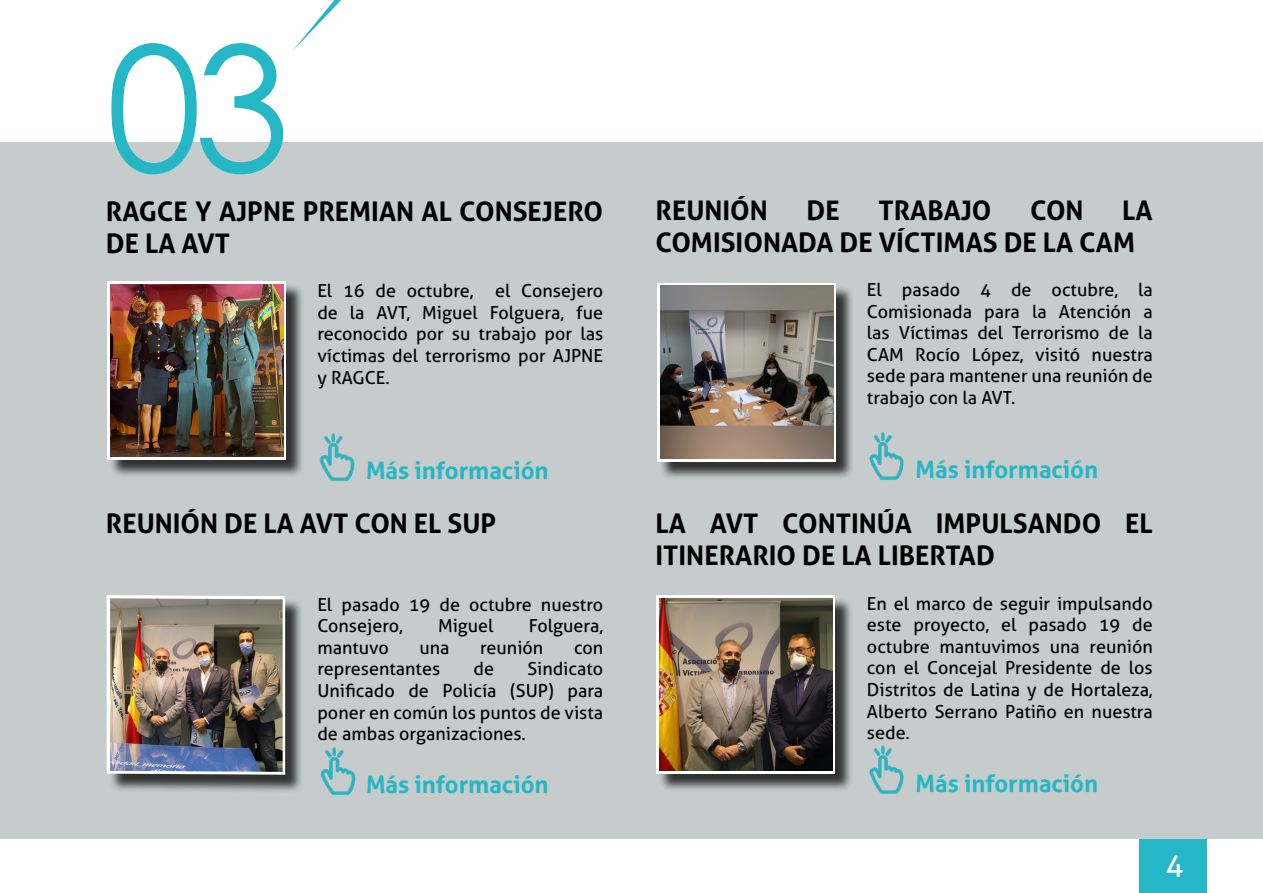
<style>
.page{position:relative;width:1263px;height:893px;background:#fff}
.page>*{position:absolute;margin:0;border:0;box-sizing:border-box;transform-origin:0 0}
.t1{font:174px "Century Gothic";color:#25b7c6}
.t2{font:30px "Aller";color:#fff}
.t3{font:700 27px/32.4px "Aller";color:#000}
.t4{font:700 24px "Aller";color:#25b7c6}
.t5{font:18px/21.6px "Aller";color:#000;text-align:justify}
</style>
<div class="page">
<div style="left:0;top:142px;width:1263px;height:697px;background:#c5cccb"></div>
<div style="left:1139px;top:840px;width:67px;height:53px;background:#25b7c6"></div>
<svg style="left:292px;top:0;width:49px;height:51px"></svg>
<div style="left:109px;top:283px;width:195px;height:195px;background:#000;opacity:.75"></div>
<svg style="left:107px;top:281px;width:179px;height:178px;background:#e7e0dc"></svg>
<img style="left:111px;top:284px;width:172px;height:173px">
<img style="left:319px;top:433px;width:36px;height:48px">
<img style="left:869px;top:432px;width:35px;height:48px">
<div style="left:659px;top:285px;width:195px;height:195px;background:#000;opacity:.75"></div>
<svg style="left:657px;top:283px;width:179px;height:178px;background:#d6d4d2"></svg>
<img style="left:661px;top:286px;width:172px;height:172px">
<div style="left:109px;top:597px;width:195px;height:197px;background:#000;opacity:.75"></div>
<svg style="left:107px;top:595px;width:178px;height:180px;background:#eceded"></svg>
<img style="left:320px;top:747px;width:36px;height:48px">
<img style="left:110px;top:598px;width:173px;height:174px">
<div style="left:658px;top:597px;width:195px;height:195px;background:#000;opacity:.75"></div>
<svg style="left:656px;top:595px;width:179px;height:179px;background:#e9e3de"></svg>
<img style="left:869px;top:745px;width:35px;height:49px">
<img style="left:660px;top:598px;width:172px;height:173px">
<h1 class="t1" style="left:106px;top:-13px;width:186px">03</h1>
<h3 class="t3" style="left:106px;top:195px;width:499px">RAGCE Y AJPNE PREMIAN AL CONSEJERO<br>DE LA AVT</h3>
<p class="t5" style="left:317px;top:280px;width:287px">El 16 de octubre, el Consejero de la AVT, Miguel Folguera, fue reconocido por su trabajo por las víctimas del terrorismo por AJPNE y RAGCE.</p>
<h3 class="t4" style="left:366px;top:456px;width:184px">Más información</h3>
<h3 class="t3" style="left:106px;top:507px;width:392px">REUNIÓN DE LA AVT CON EL SUP</h3>
<p class="t5" style="left:317px;top:593px;width:287px">El pasado 19 de octubre nuestro<br>Consejero,</p>
<p class="t5" style="left:438px;top:615px;width:57px">Miguel</p>
<p class="t5" style="left:529px;top:615px;width:76px">Folguera,</p>
<p class="t5" style="left:317px;top:636px;width:73px">mantuvo</p>
<p class="t5" style="left:419px;top:636px;width:32px">una</p>
<p class="t5" style="left:480px;top:636px;width:65px">reunión</p>
<p class="t5" style="left:574px;top:636px;width:31px">con</p>
<p class="t5" style="left:317px;top:658px;width:124px">representantes</p>
<p class="t5" style="left:473px;top:658px;width:22px">de</p>
<p class="t5" style="left:317px;top:658px;width:287px;text-indent:210px">Sindicato Unificado de Policía (SUP) para poner en común los puntos de vista de ambas organizaciones.</p>
<h3 class="t4" style="left:366px;top:770px;width:184px">Más información</h3>
<h3 class="t3" style="left:655px;top:194px;width:114px">REUNIÓN</h3>
<h3 class="t3" style="left:806px;top:194px;width:35px">DE</h3>
<h3 class="t3" style="left:878px;top:194px;width:115px">TRABAJO</h3>
<h3 class="t3" style="left:1030px;top:194px;width:55px">CON</h3>
<h3 class="t3" style="left:655px;top:194px;width:499px;text-indent:467px">LA<br>COMISIONADA DE VÍCTIMAS DE LA CAM</h3>
<p class="t5" style="left:867px;top:279px;width:287px">El pasado 4 de octubre, la Comisionada para la Atención a las Víctimas del Terrorismo de la CAM Rocío López, visitó nuestra sede para mantener una reunión de trabajo con la AVT.</p>
<h3 class="t4" style="left:916px;top:455px;width:184px">Más información</h3>
<h3 class="t3" style="left:655px;top:507px;width:499px">LA AVT CONTINÚA IMPULSANDO EL<br>ITINERARIO DE LA LIBERTAD</h3>
<p class="t5" style="left:867px;top:592px;width:287px">En el marco de seguir impulsando este proyecto, el pasado 19 de octubre mantuvimos una reunión con el Concejal Presidente de los Distritos de Latina y de Hortaleza, Alberto Serrano Patiño en nuestra sede.</p>
<h3 class="t4" style="left:916px;top:769px;width:184px">Más información</h3>
<h2 class="t2" style="left:1165px;top:846px;width:19px">4</h2>
</div>
